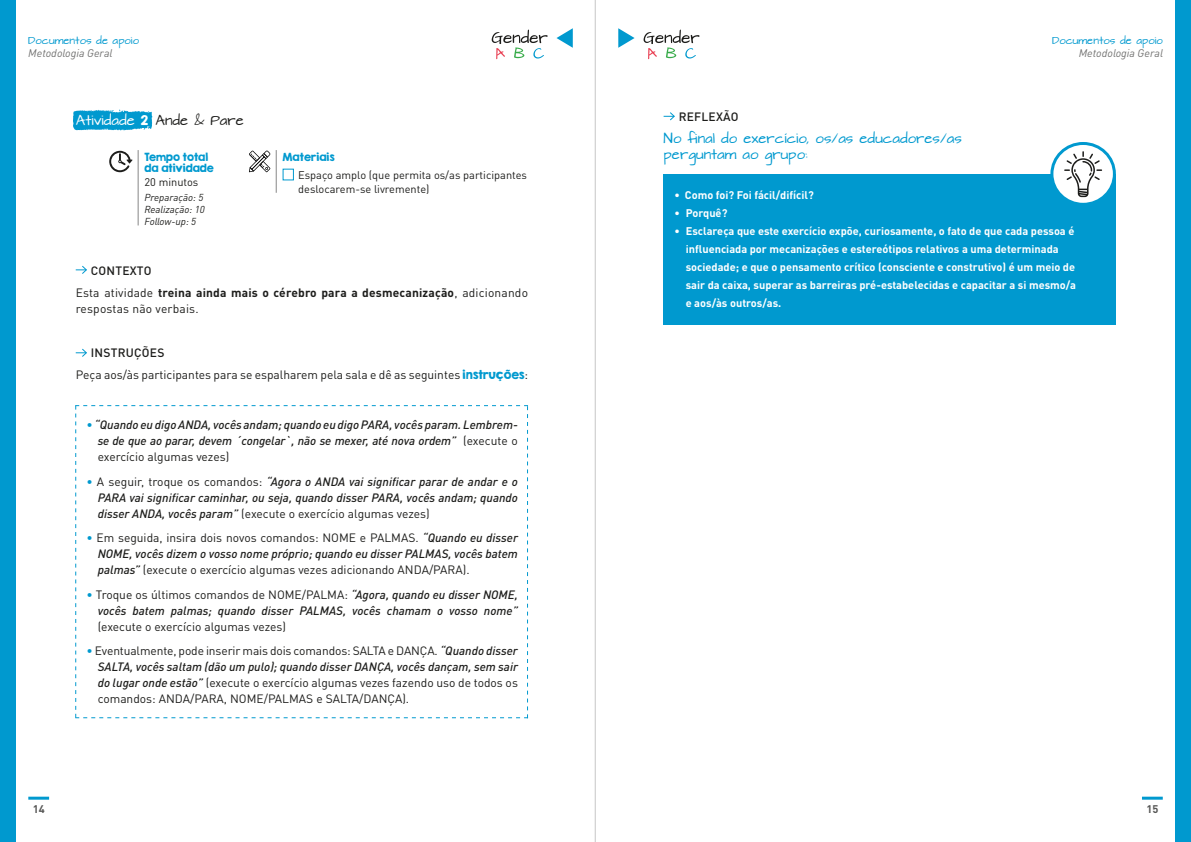
<style>
.page{position:relative;width:1191px;height:842px;background:#fff}
.page>*{position:absolute;margin:0;border:0;box-sizing:border-box;transform-origin:0 0}
.t1{font:12px/16px "DIN Pro";color:#1d1d1b;text-align:justify}
.t2{font:italic 500 12px/16px "DIN Pro";color:#1d1d1b;text-align:justify}
.t3{font:12px "Architects Daughter";color:#0099cf}
.t4{font:500 12px "DIN Pro";letter-spacing:.02em;color:#1d1d1b}
.t5{font:12px "Architects Daughter";color:#fff}
.t6{font:700 11px/18px "DIN Pro";color:#fff}
.t7{font:11px/14px "DIN Pro";color:#1d1d1b}
.t8{font:italic 11px "DIN Pro";color:#70706f}
.t9{font:700 11px "DIN Pro";color:#575756}
.t10{font:italic 10px "DIN Pro";color:#1d1d1b}
.t11{font:10px "KG Second Chances Solid";color:#0099cf}
.t12{font:9px "Architects Daughter";color:#0099cf}
.s1{font-family:"KG Second Chances Solid"}
.s2{color:#1d1d1b}
.s3{font-weight:700}
.s4{font-family:"KG Second Chances Solid";font-size:11px;color:#0099cf}
.s5{font-weight:400;font-style:normal;color:#0099cf}
.s6{font-weight:400;font-style:normal}
.s7{color:#0099cf}
.s8{font-weight:500;font-style:italic}
</style>
<div class="page">
<div style="left:1175px;top:0;width:16px;height:842px;background:#0099cf"></div>
<hr style="left:1142px;top:797px;width:20px;height:3px;background:#0099cf">
<svg style="left:643px;top:30px;width:56px;height:29px"></svg>
<svg style="left:618px;top:28px;width:16px;height:20px"></svg>
<div style="left:0;top:0;width:16px;height:842px;background:#0099cf"></div>
<hr style="left:28px;top:797px;width:21px;height:3px;background:#0099cf">
<svg style="left:491px;top:30px;width:56px;height:29px"></svg>
<svg style="left:556px;top:28px;width:17px;height:20px"></svg>
<hr style="left:595px;top:0;width:1px;height:842px;background:#c7c7c6">
<svg style="left:73px;top:110px;width:80px;height:21px;background:#25a8d6"></svg>
<svg style="left:76px;top:265px;width:11px;height:9px"></svg>
<svg style="left:76px;top:348px;width:11px;height:9px"></svg>
<svg style="left:109px;top:151px;width:23px;height:21px"></svg>
<svg style="left:249px;top:151px;width:21px;height:21px"></svg>
<hr style="left:138px;top:150px;width:1px;height:75px;background:#878787">
<hr style="left:276px;top:150px;width:1px;height:43px;background:#878787">
<div style="left:282px;top:169px;width:12px;height:11px;border:1px solid #0099cf"></div>
<svg style="left:75px;top:405px;width:453px;height:313px"></svg>
<div style="left:663px;top:174px;width:452px;height:150px;background:#0099cf"></div>
<svg style="left:1052px;top:143px;width:62px;height:61px"></svg>
<div style="left:1050px;top:142px;width:65px;height:64px;border:3px solid #0099cf;border-radius:50%"></div>
<svg style="left:1064px;top:151px;width:38px;height:46px"></svg>
<svg style="left:663px;top:112px;width:12px;height:9px"></svg>
<p class="t12" style="left:28px;top:36px;width:112px">Documentos de apoio</p>
<p class="t8" style="left:28px;top:45px;width:85px">Metodologia Geral</p>
<p class="t5" style="left:76px;top:113px;width:170px">Atividade <span class="s1">2</span> <span class="s2">Ande &amp; Pare</span></p>
<p class="t11" style="left:144px;top:150px;width:65px">Tempo total</p>
<p class="t11" style="left:144px;top:161px;width:71px">da atividade</p>
<p class="t7" style="left:144px;top:174px;width:55px">20 minutos</p>
<p class="t10" style="left:144px;top:190px;width:60px">Preparação: 5</p>
<p class="t10" style="left:144px;top:202px;width:62px">Realização: 10</p>
<p class="t10" style="left:144px;top:214px;width:53px">Follow-up: 5</p>
<p class="t11" style="left:282px;top:150px;width:54px">Materiais</p>
<p class="t7" style="left:298px;top:167px;width:230px">Espaço amplo (que permita os/as participantes deslocarem-se livremente)</p>
<p class="t4" style="left:91px;top:260px;width:62px">CONTEXTO</p>
<p class="t1" style="left:76px;top:283px;width:454px">Esta atividade <span class="s3">treina ainda mais o cérebro para a desmecanização</span>, adicionando respostas não verbais.</p>
<p class="t4" style="left:91px;top:343px;width:75px">INSTRUÇÕES</p>
<p class="t1" style="left:76px;top:366px;width:454px">Peça aos/às participantes para se espalharem pela sala e dê as seguintes <span class="s4">instruções</span>:</p>
<p class="t9" style="left:33px;top:800px;width:13px">14</p>
<p class="t2" style="left:98px;top:416px;width:422px;text-indent:-11px"><span class="s5">•</span> “Quando eu digo ANDA, vocês andam; quando eu digo PARA, vocês param. Lembrem&shy;se de que ao parar, devem ´congelar`, não se mexer, até nova ordem” <span class="s6">(execute o exercício algumas vezes)</span></p>
<p class="t2" style="left:98px;top:472px;width:422px;text-indent:-11px"><span class="s5">•</span> <span class="s6">A seguir, troque os comandos:</span> “Agora o ANDA vai significar parar de andar e o PARA vai significar caminhar, ou seja, quando disser PARA, vocês andam; quando disser ANDA, vocês param” <span class="s6">(execute o exercício algumas vezes)</span></p>
<p class="t1" style="left:98px;top:529px;width:422px;text-indent:-11px"><span class="s7">•</span> Em seguida, insira dois novos comandos: NOME e PALMAS. <span class="s8">“Quando eu disser NOME, vocês dizem o vosso nome próprio; quando eu disser PALMAS, vocês batem palmas”</span> (execute o exercício algumas vezes adicionando ANDA/PARA).</p>
<p class="t2" style="left:98px;top:585px;width:422px;text-indent:-11px"><span class="s5">•</span> <span class="s6">Troque os últimos comandos de NOME/PALMA:</span> “Agora, quando eu disser NOME, vocês batem palmas; quando disser PALMAS, vocês chamam o vosso nome” <span class="s6">(execute o exercício algumas vezes)</span></p>
<p class="t1" style="left:98px;top:642px;width:422px;text-indent:-11px"><span class="s7">•</span> Eventualmente, pode inserir mais dois comandos: SALTA e DANÇA. <span class="s8">“Quando disser SALTA, vocês saltam (dão um pulo); quando disser DANÇA, vocês dançam, sem sair do lugar onde estão”</span> (execute o exercício algumas vezes fazendo uso de todos os comandos: ANDA/PARA, NOME/PALMAS e SALTA/DANÇA).</p>
<p class="t4" style="left:678px;top:107px;width:61px">REFLEXÃO</p>
<p class="t3" style="left:663px;top:132px;width:300px">No final do exercício, os/as educadores/as</p>
<p class="t3" style="left:663px;top:148px;width:145px">perguntam ao grupo:</p>
<p class="t12" style="left:1052px;top:36px;width:112px">Documentos de apoio</p>
<p class="t8" style="left:1078px;top:45px;width:85px">Metodologia Geral</p>
<p class="t6" style="left:674px;top:185px;width:141px">• Como foi? Foi fácil/difícil?</p>
<p class="t6" style="left:674px;top:203px;width:55px">• Porquê?</p>
<p class="t6" style="left:685px;top:221px;width:392px;text-indent:-11px">• Esclareça que este exercício expõe, curiosamente, o fato de que cada pessoa é influenciada por mecanizações e estereótipos relativos a uma determinada sociedade; e que o pensamento crítico (consciente e construtivo) é um meio de sair da caixa, superar as barreiras pré-estabelecidas e capacitar a si mesmo/a e aos/às outros/as.</p>
<p class="t9" style="left:1146px;top:800px;width:13px">15</p>
</div>
